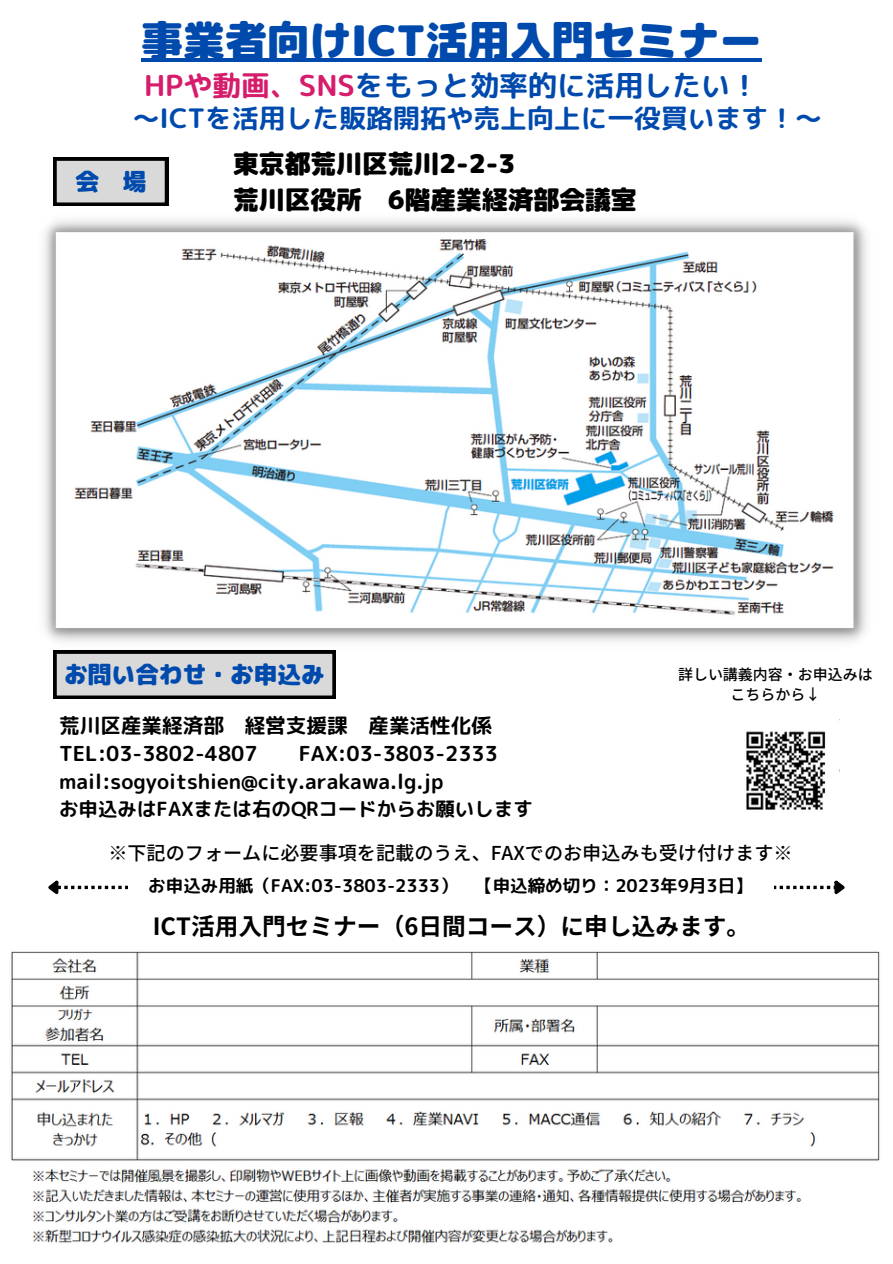
<style>
.page{position:relative;width:893px;height:1264px;background:#fff}
.page>*{position:absolute;margin:0;border:0;box-sizing:border-box;transform-origin:0 0}
.t1{font:42px "rounded mplus 1 p black";color:#004aad}
.t2{font:28.8px "rounded mplus 1 p bold";color:#004aad}
.t3{font:26.85px "rounded mplus 1 p bold";color:#004aad}
.t4{font:25.8px "rounded mplus 1 p black";color:#000}
.t5{font:700 23.7px "Noto Sans JP";color:#000}
.t6{font:23.7px "rounded mplus 1 p black";color:#004aad}
.t7{font:20.55px "rounded mplus 1 p bold";color:#000}
.t8{font:19.5px "rounded mplus 1 p bold";color:#000}
.t9{font:500 19.05px "Noto Sans JP";color:#000}
.t10{font:17.55px "rounded mplus 1 p bold";color:#000}
.t11{font:500 15px "Noto Sans JP";color:#000}
.s1{color:#d61d6b}
</style>
<div class="page">
<svg style="left:48px;top:880px;width:797px;height:15px"></svg>
<svg style="left:53px;top:157px;width:115px;height:49px;background:#adadad"></svg>
<svg style="left:53px;top:650px;width:282px;height:49px;background:#b3b3b3"></svg>
<div style="left:128px;top:868px;width:645px;height:34px;background:#fff"></div>
<img style="left:44px;top:220px;width:823px;height:422px">
<img style="left:11px;top:951px;width:869px;height:293px">
<hr style="left:141px;top:58px;width:210px;height:4px;background:#004aad">
<hr style="left:351px;top:58px;width:410px;height:4px;background:#004aad">
<img style="left:746px;top:731px;width:80px;height:79px">
<p class="t1" style="left:141px;top:11px;width:622px">事業者向けICT活用入門セミナー</p>
<p class="t2" style="left:144px;top:65px;width:616px"><span class="s1">HPや動画、SNS</span>をもっと効率的に活用したい！</p>
<p class="t3" style="left:133px;top:99px;width:690px">～ICTを活用した販路開拓や売上向上に一役買います！～</p>
<p class="t6" style="left:75px;top:165px;width:73px">会 場</p>
<p class="t4" style="left:233px;top:145px;width:284px">東京都荒川区荒川2-2-3</p>
<p class="t4" style="left:233px;top:181px;width:405px">荒川区役所 6階産業経済部会議室</p>
<p class="t6" style="left:64px;top:657px;width:262px">お問い合わせ・お申込み</p>
<p class="t11" style="left:678px;top:662px;width:196px">詳しい講義内容・お申込みは</p>
<p class="t11" style="left:730px;top:683px;width:91px">こちらから↓</p>
<p class="t7" style="left:59px;top:710px;width:434px">荒川区産業経済部 経営支援課 産業活性化係</p>
<p class="t7" style="left:59px;top:738px;width:200px">TEL:03-3802-4807</p>
<p class="t7" style="left:299px;top:738px;width:200px">FAX:03-3803-2333</p>
<p class="t7" style="left:59px;top:766px;width:386px">mail:sogyoitshien@city.arakawa.lg.jp</p>
<p class="t8" style="left:59px;top:795px;width:475px">お申込みはFAXまたは右のQRコードからお願いします</p>
<p class="t9" style="left:108px;top:837px;width:685px">※下記のフォームに必要事項を記載のうえ、FAXでのお申込みも受け付けます※</p>
<p class="t10" style="left:148px;top:873px;width:606px">お申込み用紙（FAX:03-3803-2333） 【申込締め切り：2023年9月3日】</p>
<p class="t5" style="left:153px;top:907px;width:599px">ICT活用入門セミナー（6日間コース）に申し込みます。</p>
</div>
